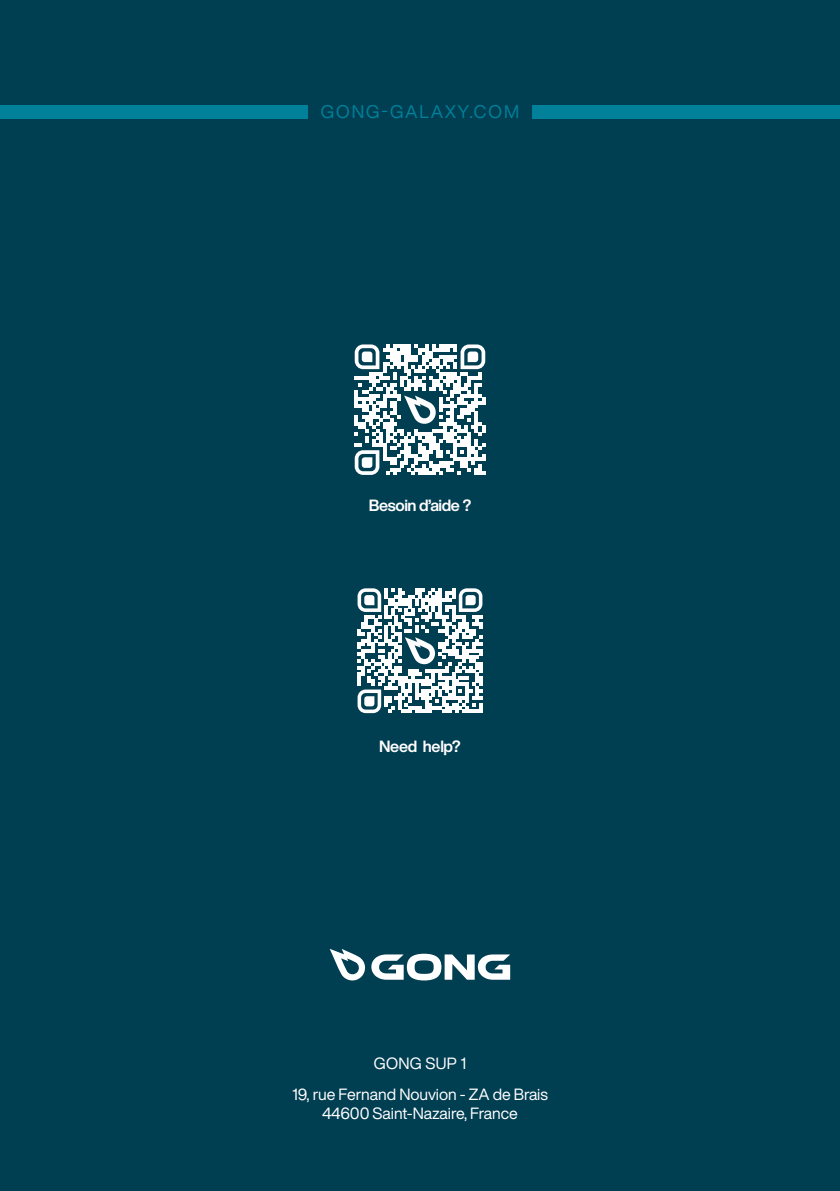
<style>
.page{position:relative;width:840px;height:1191px;background:#fff}
.page>*{position:absolute;margin:0;border:0;box-sizing:border-box;transform-origin:0 0}
.t1{font:18px "Helvetica Now Display";letter-spacing:.105em;color:#008099}
.t2{font:16px "Helvetica Now Display";color:#fff}
.t3{font:700 16px "Helvetica Now Display";letter-spacing:-.025em;color:#fff}
</style>
<div class="page">
<div style="left:0;top:0;width:839px;height:1191px;background:#003e52"></div>
<div style="left:0;top:105px;width:307px;height:13px;background:#008099"></div>
<div style="left:532px;top:105px;width:307px;height:13px;background:#008099"></div>
<svg style="left:354px;top:344px;width:131px;height:131px"></svg>
<svg style="left:357px;top:588px;width:125px;height:125px"></svg>
<svg style="left:329px;top:949px;width:181px;height:32px"></svg>
<p class="t1" style="left:320px;top:99px;width:200px">GONG-GALAXY.COM</p>
<p class="t3" style="left:368px;top:494px;width:104px">Besoin d’aide ?</p>
<p class="t3" style="left:379px;top:735px;width:83px">Need help?</p>
<p class="t2" style="left:373px;top:1052px;width:94px">GONG SUP 1</p>
<p class="t2" style="left:292px;top:1083px;width:257px">19, rue Fernand Nouvion - ZA de Brais</p>
<p class="t2" style="left:322px;top:1102px;width:197px">44600 Saint-Nazaire, France</p>
</div>
